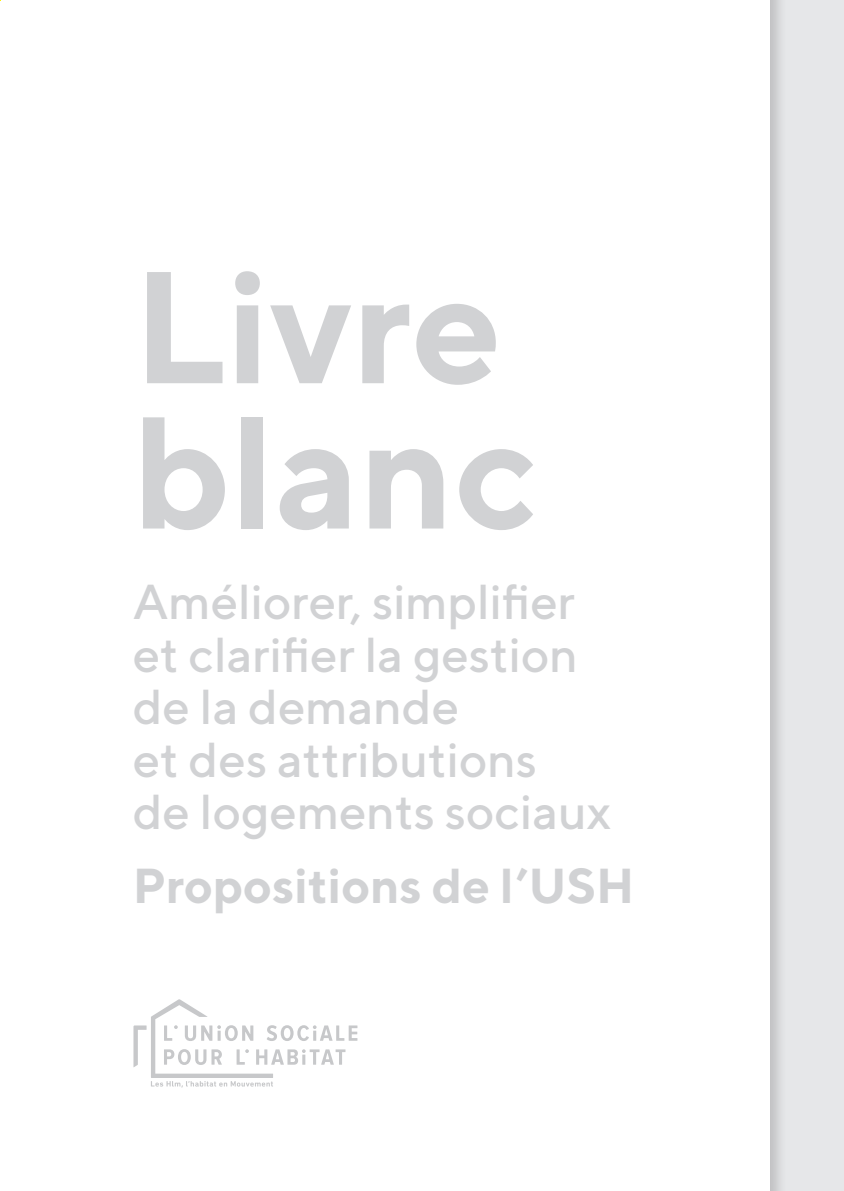
<style>
.page{position:relative;width:844px;height:1191px;background:#fff}
.page>*{position:absolute;margin:0;border:0;box-sizing:border-box;transform-origin:0 0}
.t1{font:700 158.72px/145.2px "TT Norms";color:#d1d2d4}
.t2{font:500 49px/52.5px "TT Norms";color:#d1d2d4}
.t3{font:700 49px "TT Norms";color:#d1d2d4}
</style>
<div class="page">
<div style="left:0;top:0;width:843px;height:1191px;background:#e6e7e9"></div>
<div style="left:0;top:0;width:787px;height:1191px;background:#231f20;opacity:.2"></div>
<div style="left:0;top:0;width:769px;height:1191px;background:#fff"></div>
<svg style="left:133px;top:999px;width:224px;height:88px"></svg>
<p class="t1" style="left:133px;top:251px;width:406px">Livre blanc</p>
<p class="t2" style="left:133px;top:574px;width:480px">Améliorer, simplifier et clarifier la gestion de la demande<br>et des attributions<br>de logements sociaux</p>
<p class="t3" style="left:133px;top:854px;width:503px">Propositions de l’USH</p>
</div>
